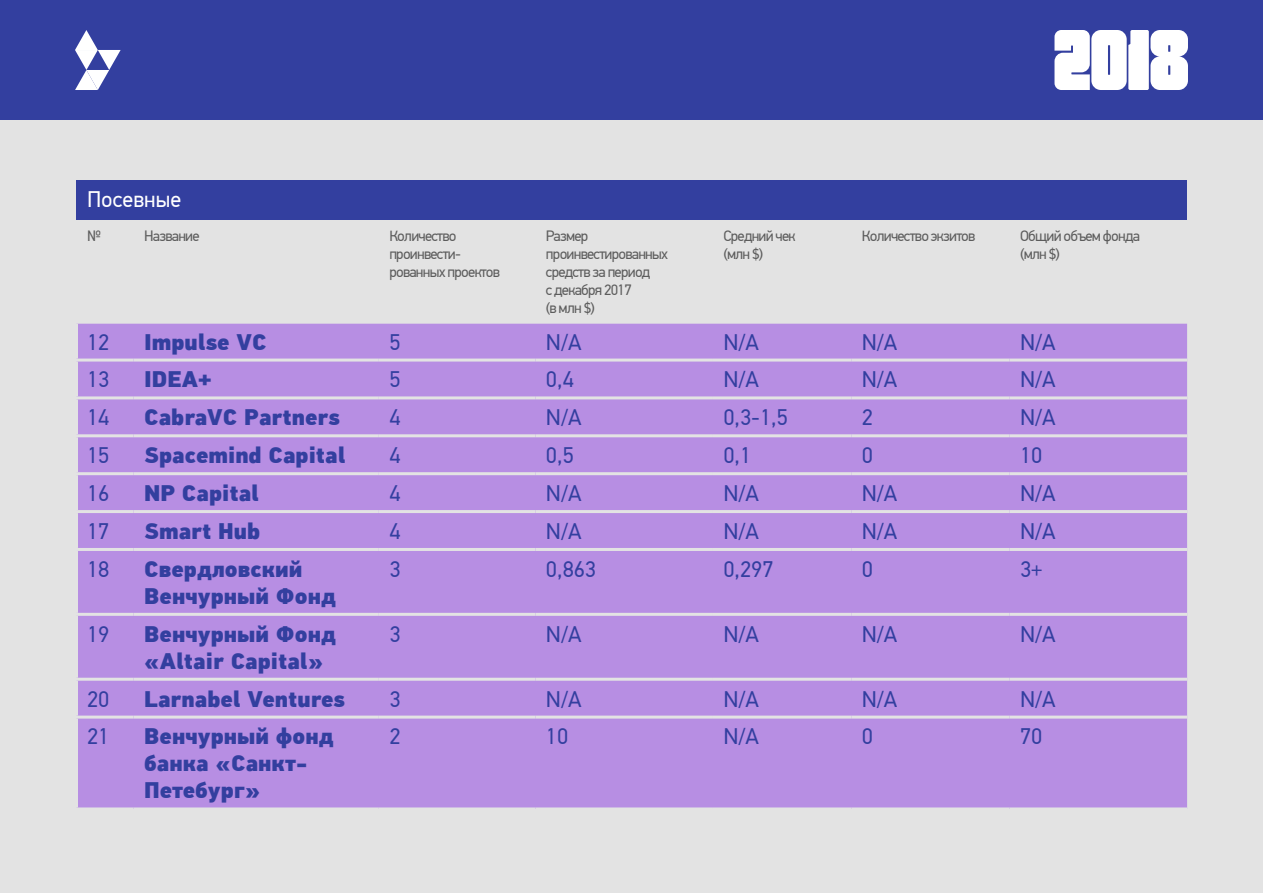
<style>
.page{position:relative;width:1263px;height:893px;background:#fff}
.page>*{position:absolute;margin:0;border:0;box-sizing:border-box;transform-origin:0 0}
.t1{font:900 22.5px/27px "PF Din Text Pro";color:#333f9f}
.t2{font:22.5px "PF Din Text Pro";letter-spacing:-.005em;color:#333f9f}
.t3{font:22.5px "PF Din Text Pro";color:#fff}
.t4{font:15px/18px "PF Din Text Pro";letter-spacing:-.05em;color:#5c5c5c}
</style>
<div class="page">
<div style="left:0;top:0;width:1263px;height:120px;background:#333f9f"></div>
<svg style="left:75px;top:30px;width:46px;height:60px"></svg>
<svg style="left:1054px;top:30px;width:134px;height:60px;background:#e9eaf4"></svg>
<div style="left:0;top:120px;width:1263px;height:773px;background:#e3e3e3"></div>
<div style="left:76px;top:180px;width:1111px;height:39px;background:#333f9f"></div>
<div style="left:78px;top:324px;width:1109px;height:483px;background:#b78ee3"></div>
<hr style="left:75px;top:359px;width:59px;height:3px;background:#e3e3e3">
<hr style="left:134px;top:359px;width:245px;height:3px;background:#e3e3e3">
<hr style="left:379px;top:359px;width:156px;height:3px;background:#e3e3e3">
<hr style="left:535px;top:359px;width:178px;height:3px;background:#e3e3e3">
<hr style="left:713px;top:359px;width:138px;height:3px;background:#e3e3e3">
<hr style="left:851px;top:359px;width:158px;height:3px;background:#e3e3e3">
<hr style="left:1009px;top:359px;width:178px;height:3px;background:#e3e3e3">
<hr style="left:75px;top:396px;width:59px;height:3px;background:#e3e3e3">
<hr style="left:134px;top:396px;width:245px;height:3px;background:#e3e3e3">
<hr style="left:379px;top:396px;width:156px;height:3px;background:#e3e3e3">
<hr style="left:535px;top:396px;width:178px;height:3px;background:#e3e3e3">
<hr style="left:713px;top:396px;width:138px;height:3px;background:#e3e3e3">
<hr style="left:851px;top:396px;width:158px;height:3px;background:#e3e3e3">
<hr style="left:1009px;top:396px;width:178px;height:3px;background:#e3e3e3">
<hr style="left:75px;top:434px;width:59px;height:3px;background:#e3e3e3">
<hr style="left:134px;top:434px;width:245px;height:3px;background:#e3e3e3">
<hr style="left:379px;top:434px;width:156px;height:3px;background:#e3e3e3">
<hr style="left:535px;top:434px;width:178px;height:3px;background:#e3e3e3">
<hr style="left:713px;top:434px;width:138px;height:3px;background:#e3e3e3">
<hr style="left:851px;top:434px;width:158px;height:3px;background:#e3e3e3">
<hr style="left:1009px;top:434px;width:178px;height:3px;background:#e3e3e3">
<hr style="left:75px;top:472px;width:59px;height:3px;background:#e3e3e3">
<hr style="left:134px;top:472px;width:245px;height:3px;background:#e3e3e3">
<hr style="left:379px;top:472px;width:156px;height:3px;background:#e3e3e3">
<hr style="left:535px;top:472px;width:178px;height:3px;background:#e3e3e3">
<hr style="left:713px;top:472px;width:138px;height:3px;background:#e3e3e3">
<hr style="left:851px;top:472px;width:158px;height:3px;background:#e3e3e3">
<hr style="left:1009px;top:472px;width:178px;height:3px;background:#e3e3e3">
<hr style="left:75px;top:510px;width:59px;height:3px;background:#e3e3e3">
<hr style="left:134px;top:510px;width:245px;height:3px;background:#e3e3e3">
<hr style="left:379px;top:510px;width:156px;height:3px;background:#e3e3e3">
<hr style="left:535px;top:510px;width:178px;height:3px;background:#e3e3e3">
<hr style="left:713px;top:510px;width:138px;height:3px;background:#e3e3e3">
<hr style="left:851px;top:510px;width:158px;height:3px;background:#e3e3e3">
<hr style="left:1009px;top:510px;width:178px;height:3px;background:#e3e3e3">
<hr style="left:75px;top:548px;width:59px;height:3px;background:#e3e3e3">
<hr style="left:134px;top:548px;width:245px;height:3px;background:#e3e3e3">
<hr style="left:379px;top:548px;width:156px;height:3px;background:#e3e3e3">
<hr style="left:535px;top:548px;width:178px;height:3px;background:#e3e3e3">
<hr style="left:713px;top:548px;width:138px;height:3px;background:#e3e3e3">
<hr style="left:851px;top:548px;width:158px;height:3px;background:#e3e3e3">
<hr style="left:1009px;top:548px;width:178px;height:3px;background:#e3e3e3">
<hr style="left:75px;top:613px;width:59px;height:3px;background:#e3e3e3">
<hr style="left:134px;top:613px;width:245px;height:3px;background:#e3e3e3">
<hr style="left:379px;top:613px;width:156px;height:3px;background:#e3e3e3">
<hr style="left:535px;top:613px;width:178px;height:3px;background:#e3e3e3">
<hr style="left:713px;top:613px;width:138px;height:3px;background:#e3e3e3">
<hr style="left:851px;top:613px;width:158px;height:3px;background:#e3e3e3">
<hr style="left:1009px;top:613px;width:178px;height:3px;background:#e3e3e3">
<hr style="left:75px;top:678px;width:59px;height:3px;background:#e3e3e3">
<hr style="left:134px;top:678px;width:245px;height:3px;background:#e3e3e3">
<hr style="left:379px;top:678px;width:156px;height:3px;background:#e3e3e3">
<hr style="left:535px;top:678px;width:178px;height:3px;background:#e3e3e3">
<hr style="left:713px;top:678px;width:138px;height:3px;background:#e3e3e3">
<hr style="left:851px;top:678px;width:158px;height:3px;background:#e3e3e3">
<hr style="left:1009px;top:678px;width:178px;height:3px;background:#e3e3e3">
<hr style="left:75px;top:716px;width:59px;height:3px;background:#e3e3e3">
<hr style="left:134px;top:716px;width:245px;height:3px;background:#e3e3e3">
<hr style="left:379px;top:716px;width:156px;height:3px;background:#e3e3e3">
<hr style="left:535px;top:716px;width:178px;height:3px;background:#e3e3e3">
<hr style="left:713px;top:716px;width:138px;height:3px;background:#e3e3e3">
<hr style="left:851px;top:716px;width:158px;height:3px;background:#e3e3e3">
<hr style="left:1009px;top:716px;width:178px;height:3px;background:#e3e3e3">
<p class="t3" style="left:87px;top:186px;width:96px">Посевные</p>
<p class="t4" style="left:87px;top:227px;width:15px">№</p>
<p class="t4" style="left:144px;top:227px;width:57px">Название</p>
<p class="t4" style="left:389px;top:227px;width:112px">Количество проинвести&shy;рованных проектов</p>
<p class="t4" style="left:546px;top:227px;width:124px">Размер проинвестированных средств за период<br>с декабря 2017<br>(в млн $)</p>
<p class="t4" style="left:723px;top:227px;width:74px">Средний чек (млн $)</p>
<p class="t4" style="left:862px;top:227px;width:115px">Количество экзитов</p>
<p class="t4" style="left:1020px;top:227px;width:121px">Общий объем фонда (млн $)</p>
<p class="t2" style="left:87px;top:329px;width:24px">12</p>
<p class="t1" style="left:144px;top:329px;width:124px">Impulse VC</p>
<p class="t2" style="left:389px;top:329px;width:13px">5</p>
<p class="t2" style="left:546px;top:329px;width:37px">N/A</p>
<p class="t2" style="left:723px;top:329px;width:37px">N/A</p>
<p class="t2" style="left:862px;top:329px;width:37px">N/A</p>
<p class="t2" style="left:1020px;top:329px;width:37px">N/A</p>
<p class="t2" style="left:87px;top:366px;width:24px">13</p>
<p class="t1" style="left:144px;top:367px;width:69px">IDEA+</p>
<p class="t2" style="left:389px;top:366px;width:13px">5</p>
<p class="t2" style="left:546px;top:366px;width:29px">0,4</p>
<p class="t2" style="left:723px;top:366px;width:37px">N/A</p>
<p class="t2" style="left:862px;top:366px;width:37px">N/A</p>
<p class="t2" style="left:1020px;top:366px;width:37px">N/A</p>
<p class="t2" style="left:87px;top:404px;width:24px">14</p>
<p class="t1" style="left:144px;top:404px;width:197px">CabraVC Partners</p>
<p class="t2" style="left:389px;top:404px;width:13px">4</p>
<p class="t2" style="left:546px;top:404px;width:37px">N/A</p>
<p class="t2" style="left:723px;top:404px;width:66px">0,3-1,5</p>
<p class="t2" style="left:862px;top:404px;width:13px">2</p>
<p class="t2" style="left:1020px;top:404px;width:37px">N/A</p>
<p class="t2" style="left:87px;top:442px;width:24px">15</p>
<p class="t1" style="left:144px;top:442px;width:203px">Spacemind Capital</p>
<p class="t2" style="left:389px;top:442px;width:13px">4</p>
<p class="t2" style="left:546px;top:442px;width:29px">0,5</p>
<p class="t2" style="left:723px;top:442px;width:29px">0,1</p>
<p class="t2" style="left:862px;top:442px;width:13px">0</p>
<p class="t2" style="left:1020px;top:442px;width:24px">10</p>
<p class="t2" style="left:87px;top:480px;width:24px">16</p>
<p class="t1" style="left:144px;top:480px;width:117px">NP Capital</p>
<p class="t2" style="left:389px;top:480px;width:13px">4</p>
<p class="t2" style="left:546px;top:480px;width:37px">N/A</p>
<p class="t2" style="left:723px;top:480px;width:37px">N/A</p>
<p class="t2" style="left:862px;top:480px;width:37px">N/A</p>
<p class="t2" style="left:1020px;top:480px;width:37px">N/A</p>
<p class="t2" style="left:87px;top:518px;width:24px">17</p>
<p class="t1" style="left:144px;top:518px;width:118px">Smart Hub</p>
<p class="t2" style="left:389px;top:518px;width:13px">4</p>
<p class="t2" style="left:546px;top:518px;width:37px">N/A</p>
<p class="t2" style="left:723px;top:518px;width:37px">N/A</p>
<p class="t2" style="left:862px;top:518px;width:37px">N/A</p>
<p class="t2" style="left:1020px;top:518px;width:37px">N/A</p>
<p class="t2" style="left:87px;top:556px;width:24px">18</p>
<p class="t1" style="left:144px;top:556px;width:193px">Свердловский<br>Венчурный Фонд</p>
<p class="t2" style="left:389px;top:556px;width:13px">3</p>
<p class="t2" style="left:546px;top:556px;width:52px">0,863</p>
<p class="t2" style="left:723px;top:556px;width:52px">0,297</p>
<p class="t2" style="left:862px;top:556px;width:13px">0</p>
<p class="t2" style="left:1020px;top:556px;width:24px">3+</p>
<p class="t2" style="left:87px;top:621px;width:24px">19</p>
<p class="t1" style="left:144px;top:621px;width:193px">Венчурный Фонд «Altair Capital»</p>
<p class="t2" style="left:389px;top:621px;width:13px">3</p>
<p class="t2" style="left:546px;top:621px;width:37px">N/A</p>
<p class="t2" style="left:723px;top:621px;width:37px">N/A</p>
<p class="t2" style="left:862px;top:621px;width:37px">N/A</p>
<p class="t2" style="left:1020px;top:621px;width:37px">N/A</p>
<p class="t2" style="left:87px;top:685px;width:24px">20</p>
<p class="t1" style="left:144px;top:686px;width:202px">Larnabel Ventures</p>
<p class="t2" style="left:389px;top:685px;width:13px">3</p>
<p class="t2" style="left:546px;top:685px;width:37px">N/A</p>
<p class="t2" style="left:723px;top:685px;width:37px">N/A</p>
<p class="t2" style="left:862px;top:685px;width:37px">N/A</p>
<p class="t2" style="left:1020px;top:685px;width:37px">N/A</p>
<p class="t2" style="left:87px;top:723px;width:24px">21</p>
<p class="t1" style="left:144px;top:724px;width:191px">Венчурный фонд банка «Санкт-<br>Петебург»</p>
<p class="t2" style="left:389px;top:723px;width:13px">2</p>
<p class="t2" style="left:546px;top:723px;width:24px">10</p>
<p class="t2" style="left:723px;top:723px;width:37px">N/A</p>
<p class="t2" style="left:862px;top:723px;width:13px">0</p>
<p class="t2" style="left:1020px;top:723px;width:24px">70</p>
</div>
